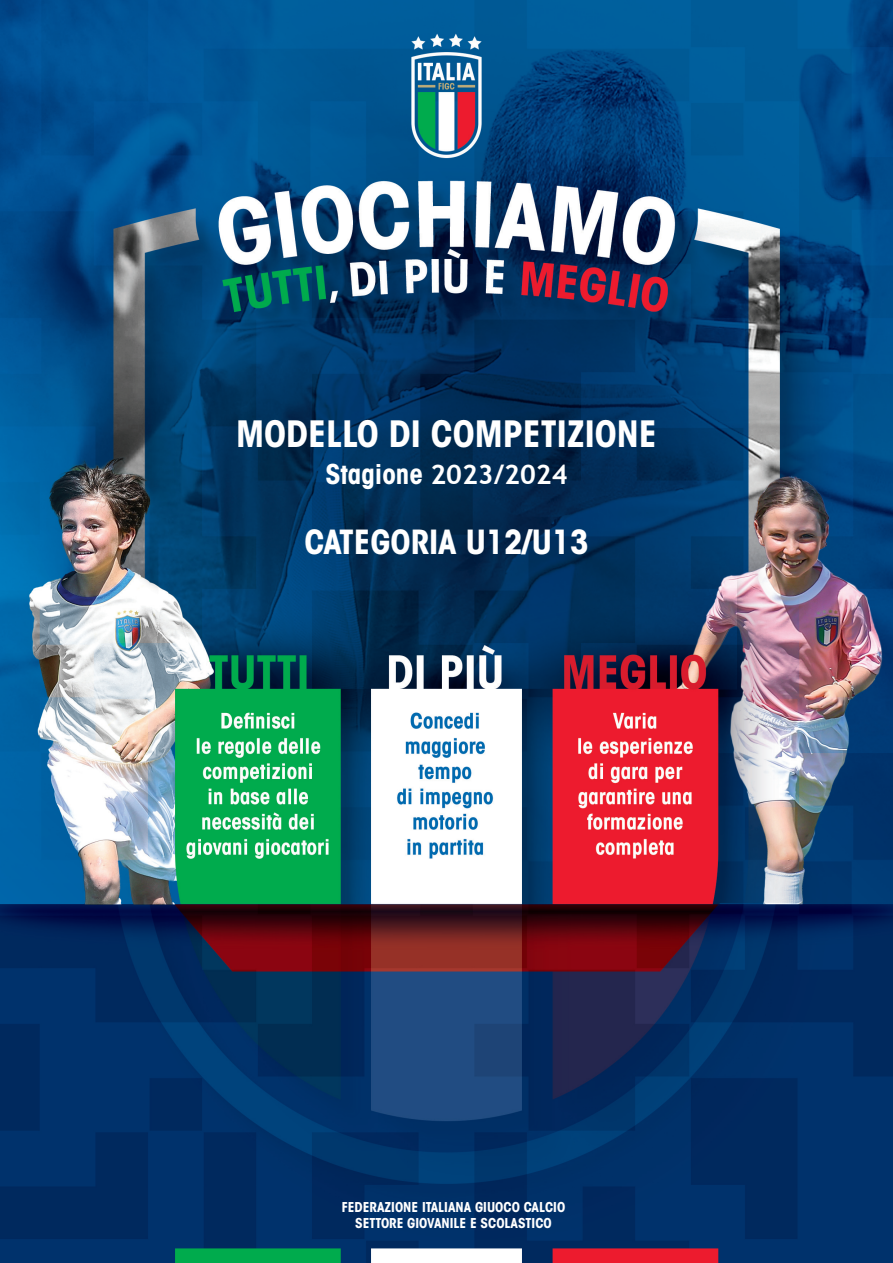
<style>
.page{position:relative;width:893px;height:1263px;background:#fff}
.page>*{position:absolute;margin:0;border:0;box-sizing:border-box;transform-origin:0 0}
.t1{font:700 condensed 36px "ITC Avant Garde Std";color:#fff}
.t2{font:700 condensed 33px "ITC Avant Garde Std";color:#fff}
.t3{font:700 27px "Trebuchet MS";color:#fff}
.t4{font:700 condensed 13.5px "ITC Avant Garde Std";color:#fff}
.s1{font-family:"ITC Avant Garde Std";font-stretch:condensed}
</style>
<div class="page">
<img style="left:0;top:0;width:893px;height:1263px">
<p class="t1" style="left:236px;top:421px;width:422px">MODELLO DI COMPETIZIONE</p>
<p class="t3" style="left:325px;top:457px;width:244px"><span class="s1">Stagione</span> 2023/2024</p>
<p class="t2" style="left:304px;top:529px;width:286px">CATEGORIA U12/U13</p>
<p class="t4" style="left:342px;top:1202px;width:225px">FEDERAZIONE ITALIANA GIUOCO CALCIO</p>
<p class="t4" style="left:355px;top:1218px;width:198px">SETTORE GIOVANILE E SCOLASTICO</p>
</div>
